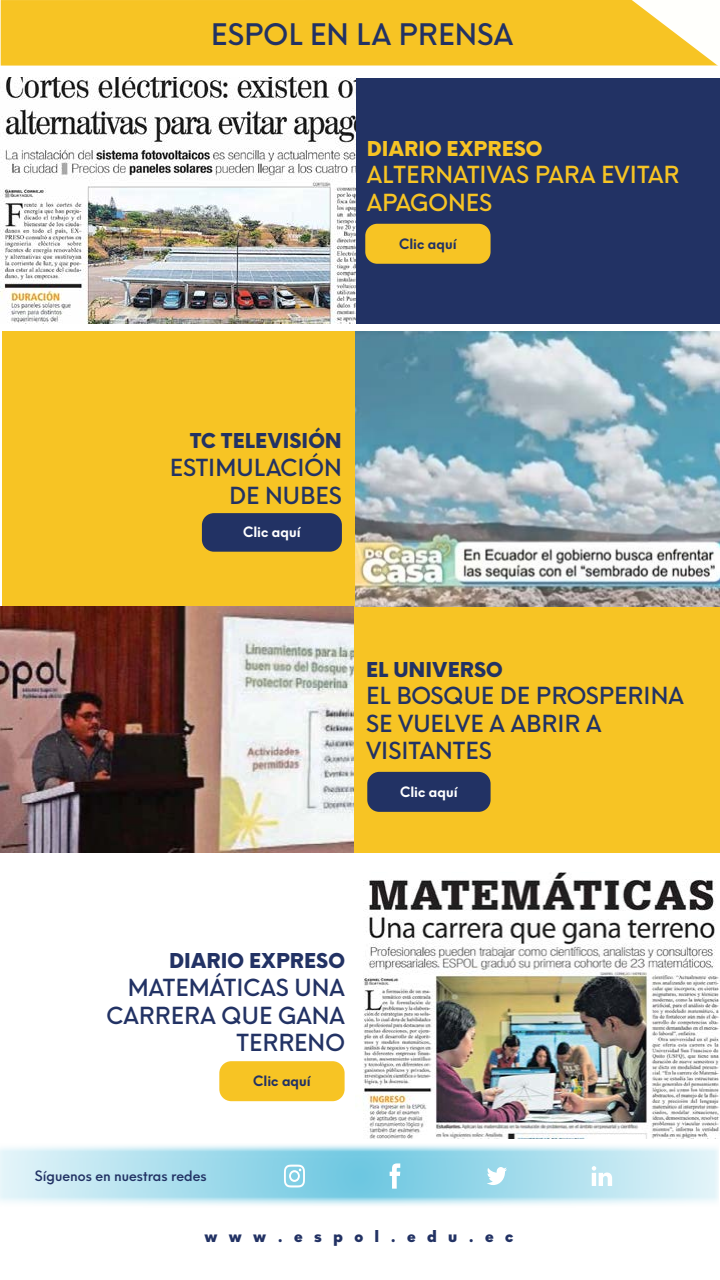
<style>
.page{position:relative;width:720px;height:1280px;background:#fff}
.page>*{position:absolute;margin:0;border:0;box-sizing:border-box;transform-origin:0 0}
.t1{font:500 29px "Neue Hans Kendrick";color:#223264}
.t2{font:500 23px/27.6px "Neue Hans Kendrick";color:#223264;text-align:right}
.t3{font:500 23px/27.6px "Neue Hans Kendrick";color:#f7c424}
.t4{font:800 20px "Neue Hans Kendrick";color:#223264}
.t5{font:800 20px "Neue Hans Kendrick";color:#f7c424}
.t6{font:800 16px "Neue Hans Kendrick";letter-spacing:.71em;color:#223264}
.t7{font:500 14px "Neue Hans Kendrick";color:#223264}
.t8{font:700 14px "Neue Hans Kendrick";color:#223264}
.t9{font:700 14px "Neue Hans Kendrick";color:#fff}
</style>
<div class="page">
<div style="left:0;top:1135px;width:720px;height:74px;background:#fff;opacity:.75"></div>
<svg style="left:487px;top:1167px;width:20px;height:18px"></svg>
<svg style="left:390px;top:1163px;width:10px;height:26px"></svg>
<svg style="left:284px;top:1165px;width:21px;height:22px"></svg>
<svg style="left:592px;top:1166px;width:20px;height:20px"></svg>
<div style="left:711px;top:1135px;width:9px;height:74px;background:#fff;opacity:.75"></div>
<div style="left:1px;top:0;width:631px;height:66px;background:#f7c424"></div>
<div style="left:2px;top:78px;width:718px;height:246px;background:#223264"></div>
<svg style="left:632px;top:0;width:86px;height:66px"></svg>
<img style="left:1px;top:78px;width:355px;height:246px">
<div style="left:365px;top:224px;width:126px;height:40px;background:#f7c424;border-radius:12px"></div>
<div style="left:2px;top:331px;width:680px;height:276px;background:#f7c424"></div>
<img style="left:356px;top:331px;width:364px;height:276px">
<div style="left:202px;top:513px;width:140px;height:39px;background:#223264;border-radius:12px"></div>
<img style="left:356px;top:873px;width:364px;height:266px">
<div style="left:219px;top:1061px;width:126px;height:40px;background:#f7c424;border-radius:12px"></div>
<div style="left:0;top:607px;width:720px;height:246px;background:#f7c424"></div>
<div style="left:367px;top:772px;width:124px;height:40px;background:#223264;border-radius:12px"></div>
<img style="left:0;top:607px;width:354px;height:246px">
<p class="t1" style="left:211px;top:8px;width:304px">ESPOL EN LA PRENSA</p>
<p class="t5" style="left:367px;top:137px;width:177px">DIARIO EXPRESO</p>
<p class="t3" style="left:367px;top:158px;width:314px">ALTERNATIVAS PARA EVITAR<br>APAGONES</p>
<p class="t8" style="left:399px;top:231px;width:59px">Clic aquí</p>
<p class="t4" style="left:190px;top:430px;width:154px">TC TELEVISIÓN</p>
<p class="t2" style="left:170px;top:451px;width:174px">ESTIMULACIÓN<br>DE NUBES</p>
<p class="t9" style="left:243px;top:519px;width:59px">Clic aquí</p>
<p class="t4" style="left:366px;top:658px;width:138px">EL UNIVERSO</p>
<p class="t2" style="left:366px;top:679px;width:319px;text-align:left">EL BOSQUE DE PROSPERINA<br>SE VUELVE A ABRIR A<br>VISITANTES</p>
<p class="t9" style="left:400px;top:779px;width:59px">Clic aquí</p>
<p class="t4" style="left:169px;top:950px;width:177px">DIARIO EXPRESO</p>
<p class="t2" style="left:107px;top:971px;width:240px">MATEMÁTICAS UNA<br>CARRERA QUE GANA<br>TERRENO</p>
<p class="t8" style="left:253px;top:1068px;width:59px">Clic aquí</p>
<p class="t7" style="left:35px;top:1163px;width:173px">Síguenos en nuestras redes</p>
<p class="t6" style="left:204px;top:1227px;width:310px">www.espol.edu.ec</p>
</div>
